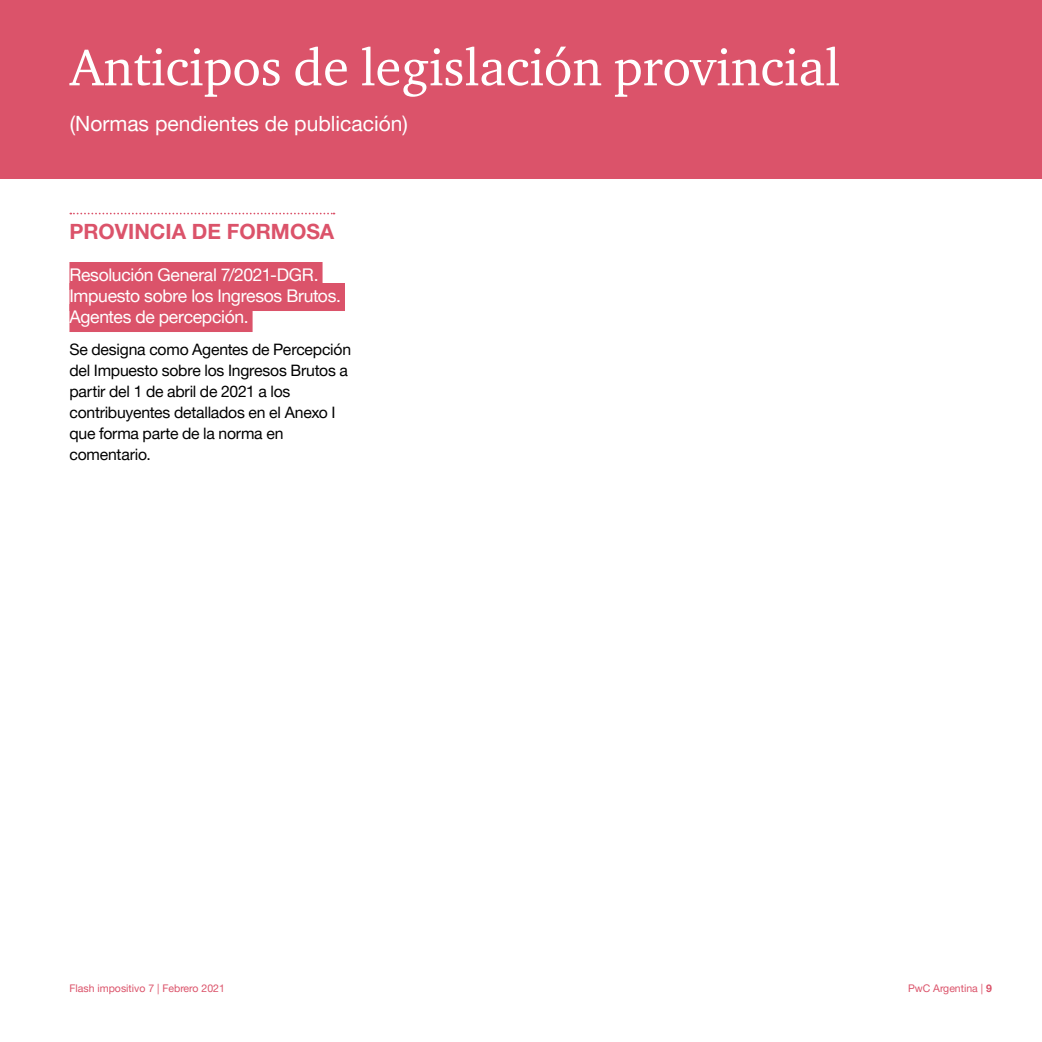
<style>
.page{position:relative;width:1042px;height:1042px;background:#fff}
.page>*{position:absolute;margin:0;border:0;box-sizing:border-box;transform-origin:0 0}
.t1{font:52.5px "ITC Charter Com";color:#fff}
.t2{font:21px "Helvetica Neue LT Pro";color:#fff}
.t3{font:700 21px "Helvetica Neue LT Pro";color:#db536a}
.t4{font:17.5px/21px "Helvetica Neue LT Pro";letter-spacing:-.015em;color:#fff}
.t5{font:15.75px/21px "Helvetica Neue LT Pro";letter-spacing:-.015em;color:#000}
.t6{font:10.5px "Helvetica Neue LT Pro";color:#db536a}
.s1{font-weight:700}
</style>
<div class="page">
<svg style="left:70px;top:213px;width:264px;height:1px"></svg>
<div style="left:69px;top:262px;width:253px;height:28px;background:#db536a"></div>
<div style="left:69px;top:283px;width:276px;height:28px;background:#db536a"></div>
<div style="left:69px;top:304px;width:184px;height:28px;background:#db536a"></div>
<div style="left:0;top:0;width:1042px;height:179px;background:#db536a"></div>
<h1 class="t1" style="left:70px;top:35px;width:771px">Anticipos de legislación provincial</h1>
<h2 class="t2" style="left:70px;top:110px;width:340px">(Normas pendientes de publicación)</h2>
<h2 class="t3" style="left:69px;top:219px;width:266px">PROVINCIA DE FORMOSA</h2>
<p class="t4" style="left:69px;top:264px;width:273px">Resolución General 7/2021-DGR.<br>Impuesto sobre los Ingresos Brutos.<br>Agentes de percepción.</p>
<p class="t5" style="left:69px;top:338px;width:283px">Se designa como Agentes de Percepción del Impuesto sobre los Ingresos Brutos a partir del 1 de abril de 2021 a los contribuyentes detallados en el Anexo I que forma parte de la norma en comentario.</p>
<p class="t6" style="left:69px;top:982px;width:157px">Flash impositivo 7 | Febrero 2021</p>
<p class="t6" style="left:908px;top:982px;width:85px">PwC Argentina | <span class="s1">9</span></p>
</div>
